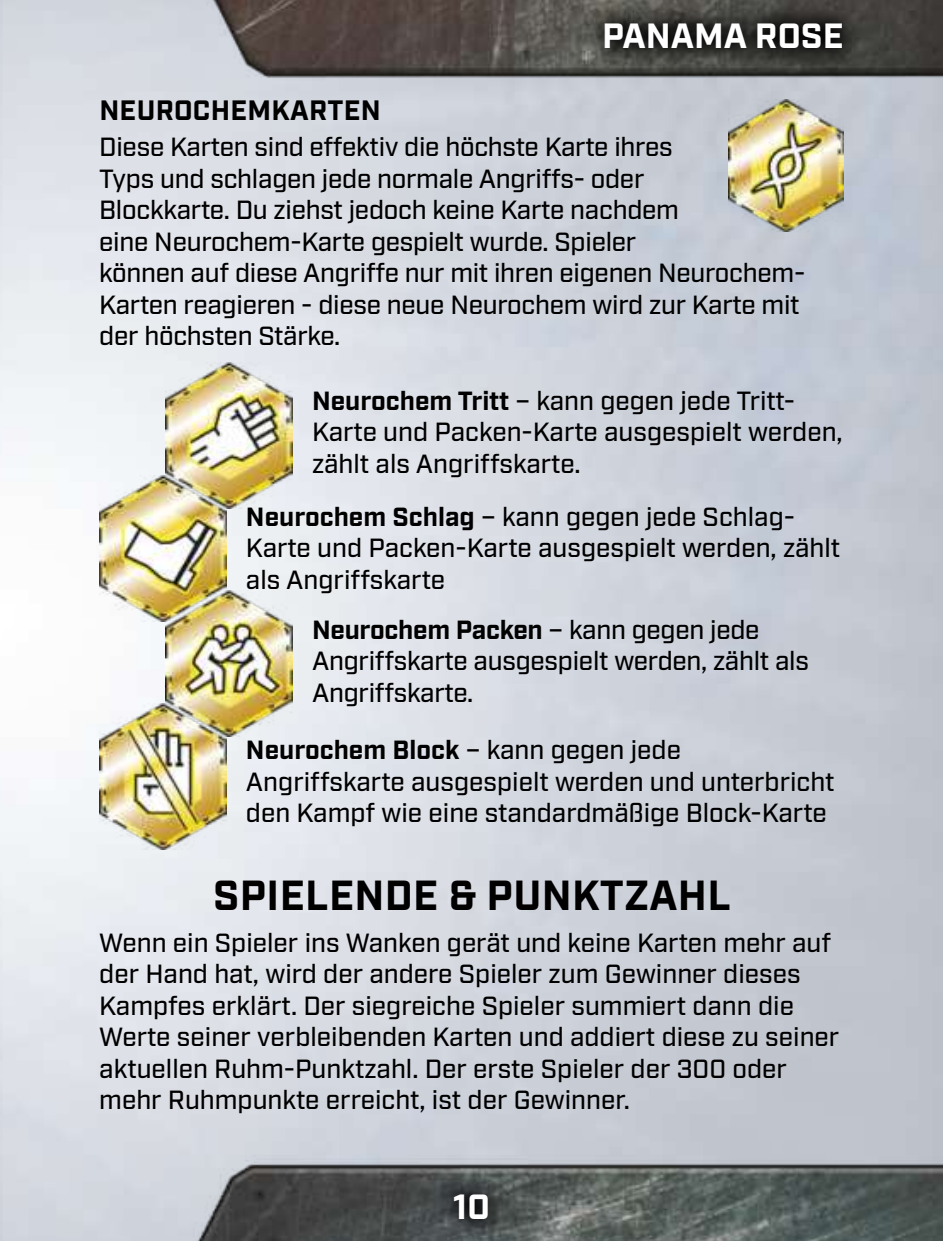
<style>
.page{position:relative;width:943px;height:1241px;background:#fff}
.page>*{position:absolute;margin:0;border:0;box-sizing:border-box;transform-origin:0 0}
.t1{font:700 42px "Industry";letter-spacing:.01em;color:#000}
.t2{font:700 35px "Industry";color:#fff}
.t3{font:700 28px "Industry";letter-spacing:.01em;color:#000}
.t4{font:500 26.25px/31.5px "Industry";letter-spacing:-.005em;color:#000}
.s1{font-weight:700}
</style>
<div class="page">
<img style="left:0;top:0;width:943px;height:1240px">
<img style="left:729px;top:99px;width:114px;height:133px">
<img style="left:165px;top:590px;width:127px;height:146px">
<img style="left:99px;top:475px;width:127px;height:146px">
<img style="left:99px;top:703px;width:127px;height:146px">
<img style="left:165px;top:362px;width:127px;height:146px">
<svg style="left:434px;top:1171px;width:75px;height:68px;background:#424647"></svg>
<svg style="left:583px;top:1px;width:280px;height:68px;background:#373733"></svg>
<h2 class="t2" style="left:602px;top:17px;width:243px">PANAMA ROSE</h2>
<p class="t3" style="left:99px;top:95px;width:283px">NEUROCHEMKARTEN</p>
<p class="t4" style="left:99px;top:132px;width:707px">Diese Karten sind effektiv die höchste Karte ihres<br>Typs und schlagen jede normale Angriffs- oder<br>Blockkarte. Du ziehst jedoch keine Karte nachdem<br>eine Neurochem-Karte gespielt wurde. Spieler<br>können auf diese Angriffe nur mit ihren eigenen Neurochem-Karten reagieren - diese neue Neurochem wird zur Karte mit der höchsten Stärke.</p>
<p class="t4" style="left:312px;top:386px;width:532px"><span class="s1">Neurochem Tritt</span> – kann gegen jede Tritt-<br>Karte und Packen-Karte ausgespielt werden, zählt als Angriffskarte.</p>
<p class="t4" style="left:246px;top:501px;width:595px"><span class="s1">Neurochem Schlag</span> – kann gegen jede Schlag-<br>Karte und Packen-Karte ausgespielt werden, zählt als Angriffskarte</p>
<p class="t4" style="left:312px;top:615px;width:498px"><span class="s1">Neurochem Packen</span> – kann gegen jede<br>Angriffskarte ausgespielt werden, zählt als<br>Angriffskarte.</p>
<p class="t4" style="left:246px;top:735px;width:590px"><span class="s1">Neurochem Block</span> – kann gegen jede<br>Angriffskarte ausgespielt werden und unterbricht den Kampf wie eine standardmäßige Block-Karte</p>
<h1 class="t1" style="left:213px;top:872px;width:519px">SPIELENDE &amp; PUNKTZAHL</h1>
<p class="t4" style="left:99px;top:927px;width:741px">Wenn ein Spieler ins Wanken gerät und keine Karten mehr auf der Hand hat, wird der andere Spieler zum Gewinner dieses Kampfes erklärt. Der siegreiche Spieler summiert dann die Werte seiner verbleibenden Karten und addiert diese zu seiner aktuellen Ruhm-Punktzahl. Der erste Spieler der 300 oder mehr Ruhmpunkte erreicht, ist der Gewinner.</p>
<h2 class="t2" style="left:453px;top:1186px;width:39px">10</h2>
</div>
